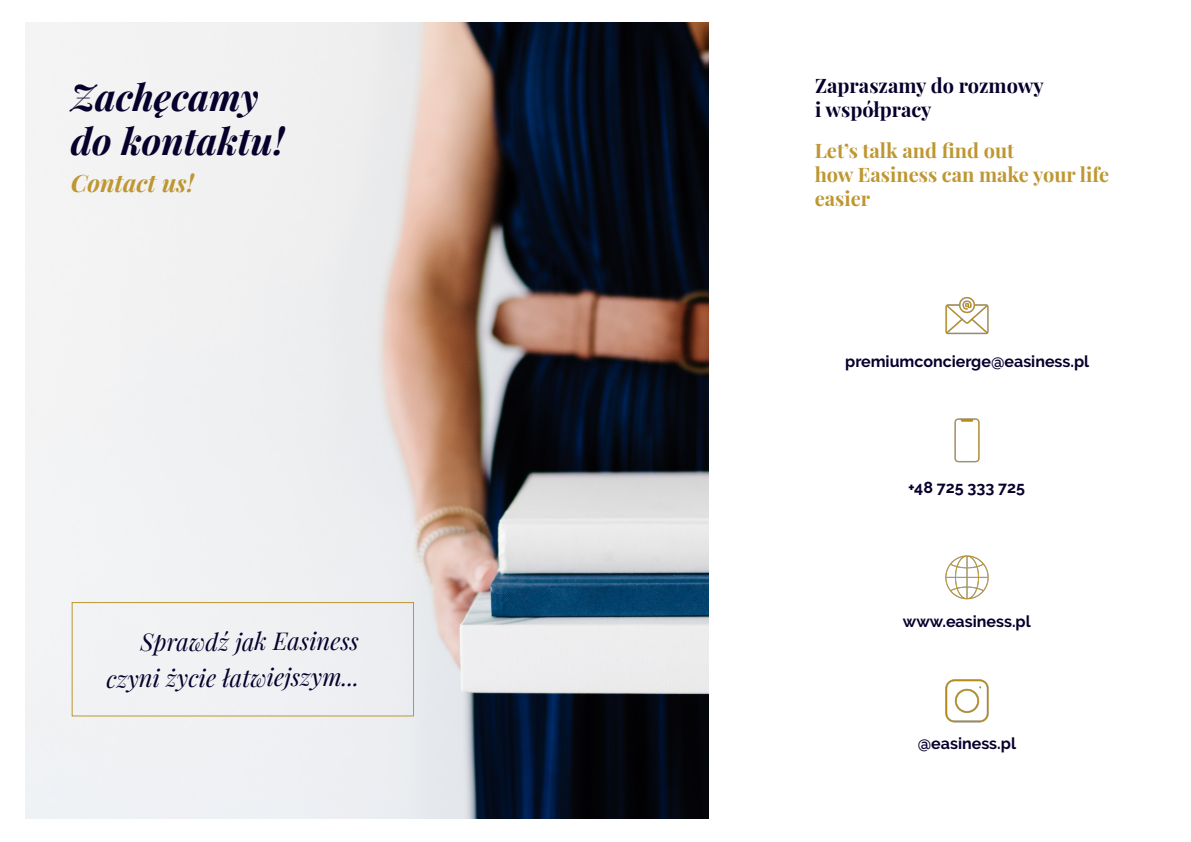
<style>
.page{position:relative;width:1191px;height:842px;background:#fff}
.page>*{position:absolute;margin:0;border:0;box-sizing:border-box;transform-origin:0 0}
.t1{font:italic 700 37px "Playfair Display";color:#06002c}
.t2{font:italic 24px "Playfair Display";color:#06002c}
.t3{font:italic 700 24px "Playfair Display";color:#be9732}
.t4{font:700 20px/24px "Playfair Display";color:#be9732}
.t5{font:700 20px "Playfair Display";color:#06002c}
.t6{font:700 16px "Raleway";color:#06002c}
</style>
<div class="page">
<img style="left:26px;top:23px;width:683px;height:796px">
<img style="left:945px;top:297px;width:44px;height:38px">
<img style="left:954px;top:418px;width:26px;height:45px">
<img style="left:945px;top:555px;width:44px;height:45px">
<img style="left:945px;top:679px;width:44px;height:44px">
<div style="left:72px;top:602px;width:342px;height:114px;border:1px solid #be9732"></div>
<p class="t1" style="left:71px;top:67px;width:189px">Zachęcamy</p>
<p class="t1" style="left:71px;top:112px;width:215px">do kontaktu!</p>
<p class="t3" style="left:71px;top:164px;width:125px">Contact us!</p>
<p class="t2" style="left:141px;top:623px;width:220px">Sprawdź jak Easiness</p>
<p class="t2" style="left:106px;top:659px;width:254px">czyni życie łatwiejszym...</p>
<p class="t5" style="left:815px;top:69px;width:230px">Zapraszamy do rozmowy</p>
<p class="t5" style="left:815px;top:93px;width:118px">i współpracy</p>
<p class="t4" style="left:814px;top:137px;width:201px">Let’s talk and find out</p>
<p class="t4" style="left:814px;top:161px;width:296px">how Easiness can make your life easier</p>
<p class="t6" style="left:845px;top:353px;width:246px">premiumconcierge@easiness.pl</p>
<p class="t6" style="left:908px;top:478px;width:118px">+48 725 333 725</p>
<p class="t6" style="left:903px;top:612px;width:129px">www.easiness.pl</p>
<p class="t6" style="left:917px;top:734px;width:100px">@easiness.pl</p>
</div>
